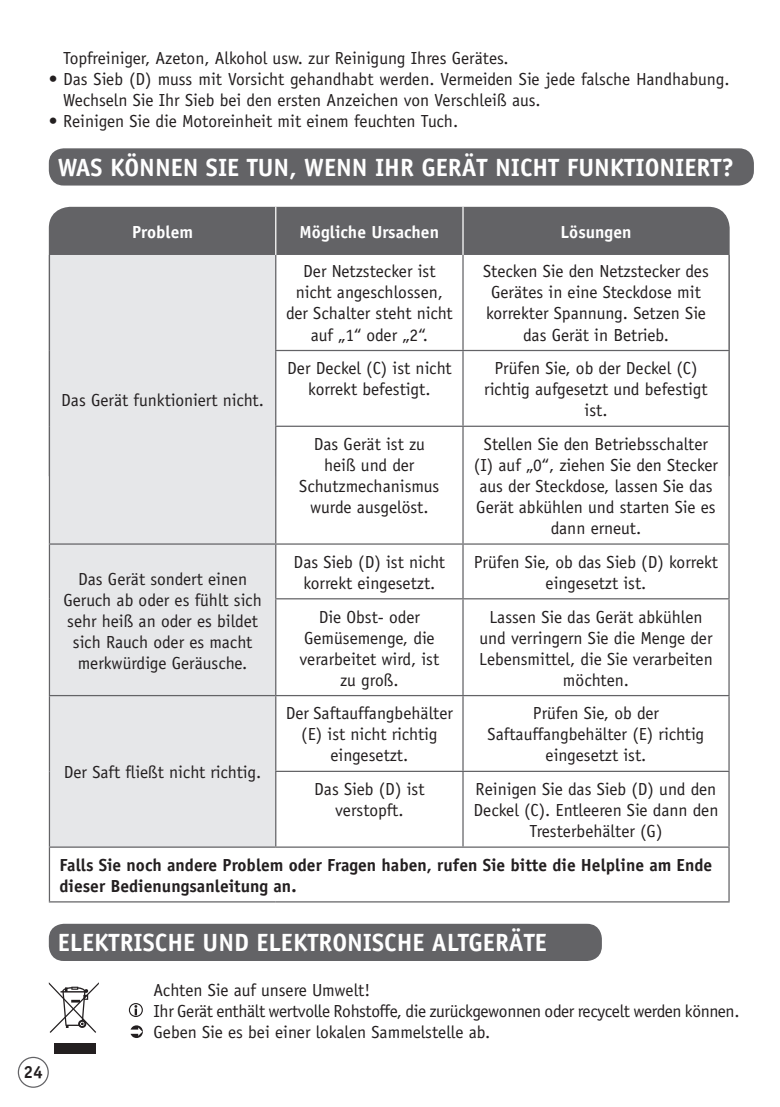
<style>
.page{position:relative;width:780px;height:1107px;background:#fff}
.page>*{position:absolute;margin:0;border:0;box-sizing:border-box;transform-origin:0 0}
.t1{font:700 25px "Officina Sans";color:#fff}
.t2{font:17.5px/21px "Officina Sans";color:#231f20;text-align:center}
.t3{font:17.5px/21px "Officina Sans";letter-spacing:-.02em;color:#231f20}
.t4{font:700 17.5px/21px "Officina Sans";color:#231f20}
.t5{font:700 17.5px "Officina Sans";color:#fff}
</style>
<div class="page">
<div style="left:18px;top:1057px;width:31px;height:31px;border:1px solid #636366;border-radius:50%"></div>
<div style="left:49px;top:207px;width:680px;height:48px;background:#636366"></div>
<div style="left:50px;top:255px;width:225px;height:591px;background:#e6e7e9"></div>
<svg style="left:276px;top:255px;width:452px;height:591px"></svg>
<hr style="left:728px;top:848px;width:1px;height:53px;background:#636366">
<hr style="left:275px;top:207px;width:1px;height:48px;background:#fff">
<hr style="left:462px;top:207px;width:1px;height:48px;background:#fff">
<hr style="left:49px;top:255px;width:1px;height:95px;background:#636366">
<hr style="left:275px;top:255px;width:1px;height:95px;background:#636366">
<hr style="left:462px;top:255px;width:1px;height:95px;background:#636366">
<hr style="left:728px;top:255px;width:1px;height:95px;background:#636366">
<hr style="left:49px;top:350px;width:1px;height:76px;background:#636366">
<hr style="left:275px;top:350px;width:188px;height:1px;background:#636366">
<hr style="left:275px;top:351px;width:1px;height:75px;background:#636366">
<hr style="left:463px;top:350px;width:266px;height:1px;background:#636366">
<hr style="left:462px;top:351px;width:1px;height:75px;background:#636366">
<hr style="left:728px;top:351px;width:1px;height:75px;background:#636366">
<hr style="left:49px;top:426px;width:1px;height:117px;background:#636366">
<hr style="left:275px;top:426px;width:188px;height:1px;background:#636366">
<hr style="left:275px;top:427px;width:1px;height:116px;background:#636366">
<hr style="left:463px;top:426px;width:266px;height:1px;background:#636366">
<hr style="left:462px;top:427px;width:1px;height:116px;background:#636366">
<hr style="left:728px;top:427px;width:1px;height:116px;background:#636366">
<hr style="left:49px;top:543px;width:227px;height:2px;background:#636366">
<hr style="left:49px;top:545px;width:1px;height:54px;background:#636366">
<hr style="left:276px;top:543px;width:187px;height:2px;background:#636366">
<hr style="left:275px;top:545px;width:1px;height:53px;background:#636366">
<hr style="left:463px;top:543px;width:266px;height:2px;background:#636366">
<hr style="left:462px;top:545px;width:1px;height:53px;background:#636366">
<hr style="left:728px;top:545px;width:1px;height:53px;background:#636366">
<hr style="left:49px;top:599px;width:1px;height:96px;background:#636366">
<hr style="left:275px;top:598px;width:188px;height:1px;background:#636366">
<hr style="left:275px;top:599px;width:1px;height:96px;background:#636366">
<hr style="left:463px;top:598px;width:266px;height:1px;background:#636366">
<hr style="left:462px;top:599px;width:1px;height:96px;background:#636366">
<hr style="left:728px;top:599px;width:1px;height:96px;background:#636366">
<hr style="left:49px;top:695px;width:227px;height:1px;background:#636366">
<hr style="left:49px;top:696px;width:1px;height:75px;background:#636366">
<hr style="left:276px;top:695px;width:187px;height:1px;background:#636366">
<hr style="left:275px;top:696px;width:1px;height:75px;background:#636366">
<hr style="left:463px;top:695px;width:266px;height:1px;background:#636366">
<hr style="left:462px;top:696px;width:1px;height:75px;background:#636366">
<hr style="left:728px;top:696px;width:1px;height:75px;background:#636366">
<hr style="left:49px;top:771px;width:1px;height:75px;background:#636366">
<hr style="left:275px;top:771px;width:188px;height:1px;background:#636366">
<hr style="left:275px;top:772px;width:1px;height:74px;background:#636366">
<hr style="left:463px;top:771px;width:266px;height:1px;background:#636366">
<hr style="left:462px;top:772px;width:1px;height:74px;background:#636366">
<hr style="left:728px;top:772px;width:1px;height:74px;background:#636366">
<hr style="left:49px;top:846px;width:227px;height:2px;background:#636366">
<hr style="left:49px;top:848px;width:1px;height:53px;background:#636366">
<hr style="left:276px;top:846px;width:187px;height:2px;background:#636366">
<hr style="left:463px;top:846px;width:266px;height:2px;background:#636366">
<hr style="left:49px;top:901px;width:227px;height:1px;background:#636366">
<hr style="left:276px;top:901px;width:187px;height:1px;background:#636366">
<hr style="left:463px;top:901px;width:266px;height:1px;background:#636366">
<div style="left:49px;top:148px;width:704px;height:38px;background:#636366;border-radius:15px"></div>
<div style="left:49px;top:924px;width:552px;height:37px;background:#636366;border-radius:15px"></div>
<div style="left:54px;top:1043px;width:42px;height:10px;background:#231f20"></div>
<svg style="left:49px;top:982px;width:50px;height:51px"></svg>
<svg style="left:129px;top:1003px;width:14px;height:14px"></svg>
<svg style="left:130px;top:1025px;width:13px;height:13px"></svg>
<p class="t2" style="left:63px;top:48px;width:447px">Topfreiniger, Azeton, Alkohol usw. zur Reinigung Ihres Gerätes.</p>
<p class="t2" style="left:63px;top:69px;width:668px;text-align:left;text-indent:-14px">• Das Sieb (D) muss mit Vorsicht gehandhabt werden. Vermeiden Sie jede falsche Handhabung.<br>Wechseln Sie Ihr Sieb bei den ersten Anzeichen von Verschleiß aus.</p>
<p class="t2" style="left:49px;top:111px;width:411px">• Reinigen Sie die Motoreinheit mit einem feuchten Tuch.</p>
<h1 class="t1" style="left:58px;top:151px;width:677px">WAS KÖNNEN SIE TUN, WENN IHR GERÄT NICHT FUNKTIONIERT?</h1>
<p class="t5" style="left:132px;top:221px;width:62px">Problem</p>
<p class="t5" style="left:299px;top:221px;width:141px">Mögliche Ursachen</p>
<p class="t5" style="left:560px;top:221px;width:72px">Lösungen</p>
<p class="t2" style="left:61px;top:389px;width:204px">Das Gerät funktioniert nicht.</p>
<p class="t2" style="left:63px;top:568px;width:200px">Das Gerät sondert einen<br>Geruch ab oder es fühlt sich sehr heiß an oder es bildet sich Rauch oder es macht merkwürdige Geräusche.</p>
<p class="t2" style="left:286px;top:261px;width:168px">Der Netzstecker ist nicht angeschlossen, der Schalter steht nicht auf „1“ oder „2“.</p>
<p class="t2" style="left:483px;top:261px;width:227px">Stecken Sie den Netzstecker des<br>Gerätes in eine Steckdose mit korrekter Spannung. Setzen Sie das Gerät in Betrieb.</p>
<p class="t2" style="left:287px;top:358px;width:166px">Der Deckel (C) ist nicht korrekt befestigt.</p>
<p class="t2" style="left:484px;top:358px;width:225px">Prüfen Sie, ob der Deckel (C) richtig aufgesetzt und befestigt ist.</p>
<p class="t2" style="left:299px;top:434px;width:142px">Das Gerät ist zu heiß und der<br>Schutzmechanismus wurde ausgelöst.</p>
<p class="t2" style="left:474px;top:434px;width:246px">Stellen Sie den Betriebsschalter (I) auf „0“, ziehen Sie den Stecker aus der Steckdose, lassen Sie das<br>Gerät abkühlen und starten Sie es dann erneut.</p>
<p class="t2" style="left:293px;top:551px;width:153px">Das Sieb (D) ist nicht korrekt eingesetzt.</p>
<p class="t2" style="left:474px;top:551px;width:246px">Prüfen Sie, ob das Sieb (D) korrekt eingesetzt ist.</p>
<p class="t2" style="left:299px;top:606px;width:141px">Die Obst- oder<br>Gemüsemenge, die verarbeitet wird, ist zu groß.</p>
<p class="t2" style="left:479px;top:606px;width:235px">Lassen Sie das Gerät abkühlen und verringern Sie die Menge der<br>Lebensmittel, die Sie verarbeiten möchten.</p>
<p class="t2" style="left:286px;top:703px;width:169px">Der Saftauffangbehälter (E) ist nicht richtig eingesetzt.</p>
<p class="t2" style="left:487px;top:703px;width:218px">Prüfen Sie, ob der<br>Saftauffangbehälter (E) richtig eingesetzt ist.</p>
<p class="t2" style="left:314px;top:779px;width:112px">Das Sieb (D) ist verstopft.</p>
<p class="t2" style="left:473px;top:779px;width:246px">Reinigen Sie das Sieb (D) und den<br>Deckel (C). Entleeren Sie dann den<br>Tresterbehälter (G)</p>
<p class="t4" style="left:59px;top:854px;width:654px">Falls Sie noch andere Problem oder Fragen haben, rufen Sie bitte die Helpline am Ende dieser Bedienungsanleitung an.</p>
<p class="t2" style="left:64px;top:762px;width:199px">Der Saft fließt nicht richtig.</p>
<p class="t4" style="left:24px;top:1062px;width:21px">24</p>
<h1 class="t1" style="left:58px;top:927px;width:490px">ELEKTRISCHE UND ELEKTRONISCHE ALTGERÄTE</h1>
<p class="t3" style="left:153px;top:979px;width:587px">Achten Sie auf unsere Umwelt!<br>Ihr Gerät enthält wertvolle Rohstoffe, die zurückgewonnen oder recycelt werden können.<br>Geben Sie es bei einer lokalen Sammelstelle ab.</p>
</div>
